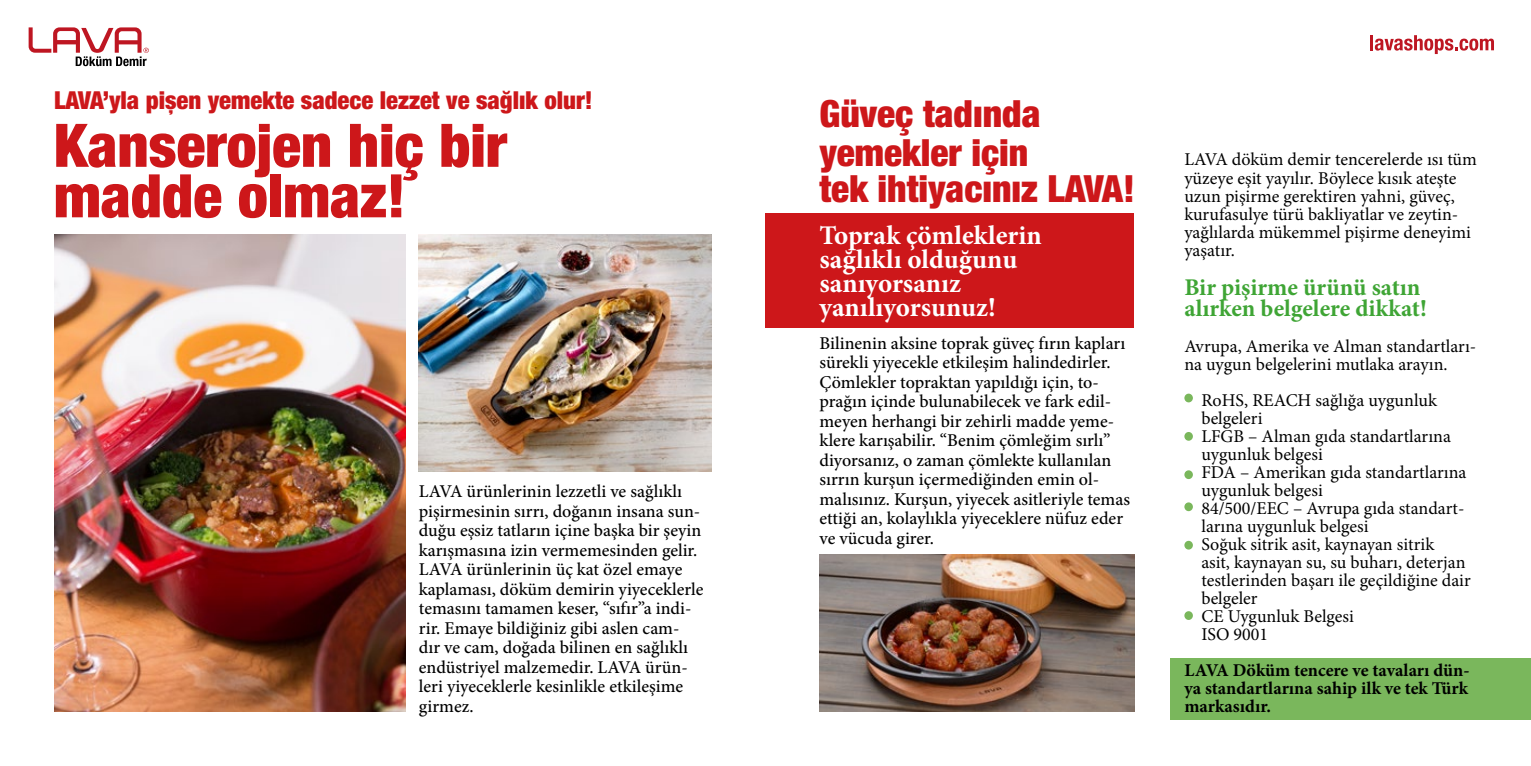
<style>
.page{position:relative;width:1531px;height:766px;background:#fff}
.page>*{position:absolute;margin:0;border:0;box-sizing:border-box;transform-origin:0 0}
.t1{font:900 condensed 60px/50.4px "Helvetica Neue LT Std";color:#cd171a}
.t2{font:900 condensed 37.5px/37.5px "Helvetica Neue LT Pro";color:#cd171a}
.t3{font:700 27px/24px "Minion Pro";color:#fff}
.t4{font:900 condensed 24.75px "Helvetica Neue LT Pro";color:#cd171a}
.t5{font:700 24px/21px "Minion Pro";color:#3fa535}
.t6{font:500 18px/19.5px "Minion Pro";color:#000}
.t7{font:18px/18px "Minion Pro";color:#000}
.t8{font:700 18px/18px "Minion Pro";color:#000;text-align:justify}
</style>
<div class="page">
<svg style="left:29px;top:27px;width:120px;height:39px"></svg>
<hr style="left:1370px;top:35px;width:3px;height:15px;background:#be1622">
<svg style="left:1375px;top:35px;width:119px;height:19px"></svg>
<div style="left:765px;top:213px;width:369px;height:115px;background:#cd171a"></div>
<img style="left:54px;top:235px;width:351px;height:476px">
<div style="left:1170px;top:658px;width:361px;height:62px;background:#7ab75c"></div>
<div style="left:1184px;top:393px;width:9px;height:9px;background:#7ab75c;border-radius:50%"></div>
<div style="left:1184px;top:432px;width:9px;height:8px;background:#7ab75c;border-radius:50%"></div>
<div style="left:1184px;top:470px;width:9px;height:9px;background:#7ab75c;border-radius:50%"></div>
<div style="left:1184px;top:502px;width:9px;height:9px;background:#7ab75c;border-radius:50%"></div>
<div style="left:1184px;top:540px;width:9px;height:9px;background:#7ab75c;border-radius:50%"></div>
<div style="left:1184px;top:611px;width:9px;height:8px;background:#7ab75c;border-radius:50%"></div>
<img style="left:419px;top:235px;width:292px;height:236px">
<img style="left:819px;top:554px;width:315px;height:157px">
<h3 class="t4" style="left:54px;top:85px;width:540px">LAVA’yla pişen yemekte sadece lezzet ve sağlık olur!</h3>
<h1 class="t1" style="left:54px;top:119px;width:454px">Kanserojen hiç bir madde olmaz!</h1>
<p class="t6" style="left:419px;top:481px;width:286px">LAVA ürünlerinin lezzetli ve sağlıklı pişirmesinin sırrı, doğanın insana sun&shy;duğu eşsiz tatların içine başka bir şeyin karışmasına izin vermemesinden gelir.<br>LAVA ürünlerinin üç kat özel emaye kaplaması, döküm demirin yiyeceklerle temasını tamamen keser, “sıfır”a indi&shy;rir. Emaye bildiğiniz gibi aslen cam&shy;dır ve cam, doğada bilinen en sağlıklı endüstriyel malzemedir. LAVA ürün&shy;leri yiyeceklerle kesinlikle etkileşime girmez.</p>
<h2 class="t2" style="left:819px;top:94px;width:317px">Güveç tadında yemekler için<br>tek ihtiyacınız LAVA!</h2>
<h3 class="t3" style="left:819px;top:222px;width:224px">Toprak çömleklerin sağlıklı olduğunu sanıyorsanız yanılıyorsunuz!</h3>
<p class="t6" style="left:819px;top:333px;width:312px">Bilinenin aksine toprak güveç fırın kapları sürekli yiyecekle etkileşim halindedirler.<br>Çömlekler topraktan yapıldığı için, to&shy;prağın içinde bulunabilecek ve fark edil&shy;meyen herhangi bir zehirli madde yeme&shy;klere karışabilir. “Benim çömleğim sırlı” diyorsanız, o zaman çömlekte kullanılan sırrın kurşun içermediğinden emin ol&shy;malısınız. Kurşun, yiyecek asitleriyle temas ettiği an, kolaylıkla yiyeceklere nüfuz eder ve vücuda girer.</p>
<p class="t7" style="left:1184px;top:151px;width:294px">LAVA döküm demir tencerelerde ısı tüm yüzeye eşit yayılır. Böylece kısık ateşte uzun pişirme gerektiren yahni, güveç, kurufasulye türü bakliyatlar ve zeytin&shy;yağlılarda mükemmel pişirme deneyimi yaşatır.</p>
<h3 class="t5" style="left:1184px;top:276px;width:244px">Bir pişirme ürünü satın alırken belgelere dikkat!</h3>
<p class="t7" style="left:1184px;top:337px;width:293px">Avrupa, Amerika ve Alman standartları&shy;na uygun belgelerini mutlaka arayın.</p>
<p class="t7" style="left:1201px;top:391px;width:271px">RoHS, REACH sağlığa uygunluk belgeleri<br>LFGB – Alman gıda standartlarına uygunluk belgesi<br>FDA – Amerikan gıda standartlarına uygunluk belgesi<br>84/500/EEC – Avrupa gıda standart&shy;larına uygunluk belgesi<br>Soğuk sitrik asit, kaynayan sitrik<br>asit, kaynayan su, su buharı, deterjan testlerinden başarı ile geçildiğine dair belgeler<br>CE Uygunluk Belgesi<br>ISO 9001</p>
<p class="t8" style="left:1184px;top:660px;width:287px">LAVA Döküm tencere ve tavaları dün&shy;ya standartlarına sahip ilk ve tek Türk markasıdır.</p>
</div>
